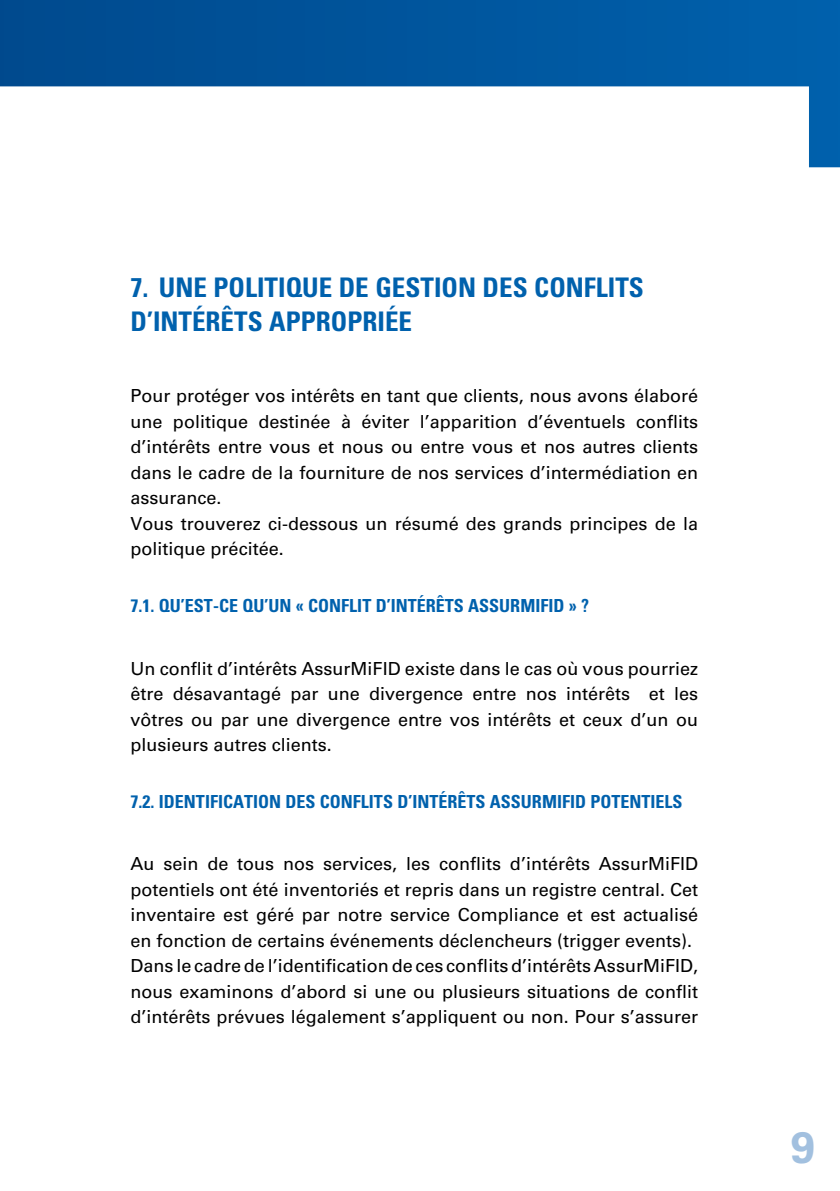
<style>
.page{position:relative;width:840px;height:1191px;background:#fff}
.page>*{position:absolute;margin:0;border:0;box-sizing:border-box;transform-origin:0 0}
.t1{font:700 44px "Univers LT Std";color:#a2c0df}
.t2{font:700 condensed 27px/34px "Univers LT Std";color:#0061ad}
.t3{font:18px/25.6px "Univers LT Std";color:#000}
.t4{font:700 condensed 18px "Univers LT Std";color:#0061ad}
</style>
<div class="page">
<svg style="left:0;top:0;width:839px;height:167px"></svg>
<h2 class="t2" style="left:130px;top:271px;width:514px">7. UNE POLITIQUE DE GESTION DES CONFLITS<br>D’INTÉRÊTS APPROPRIÉE</h2>
<p class="t3" style="left:130px;top:383px;width:568px">Pour protéger vos intérêts en tant que clients, nous avons élaboré une politique destinée à éviter l’apparition d’éventuels conflits d’intérêts entre vous et nous ou entre vous et nos autres clients dans le cadre de la fourniture de nos services d’intermédiation en assurance.<br>Vous trouverez ci-dessous un résumé des grands principes de la politique précitée.</p>
<p class="t4" style="left:130px;top:594px;width:460px">7.1. QU’EST-CE QU’UN « CONFLIT D’INTÉRÊTS ASSURMIFID » ?</p>
<p class="t3" style="left:130px;top:655px;width:568px;text-align:justify">Un conflit d’intérêts AssurMiFID existe dans le cas où vous pourriez être désavantagé par une divergence entre nos intérêts et les vôtres ou par une divergence entre vos intérêts et ceux d’un ou plusieurs autres clients.</p>
<p class="t4" style="left:130px;top:790px;width:553px">7.2. IDENTIFICATION DES CONFLITS D’INTÉRÊTS ASSURMIFID POTENTIELS</p>
<p class="t3" style="left:130px;top:851px;width:568px">Au sein de tous nos services, les conflits d’intérêts AssurMiFID potentiels ont été inventoriés et repris dans un registre central. Cet inventaire est géré par notre service Compliance et est actualisé en fonction de certains événements déclencheurs (trigger events).<br>Dans le cadre de l’identification de ces conflits d’intérêts AssurMiFID, nous examinons d’abord si une ou plusieurs situations de conflit d’intérêts prévues légalement s’appliquent ou non. Pour s’assurer</p>
<h1 class="t1" style="left:790px;top:1122px;width:26px">9</h1>
</div>
